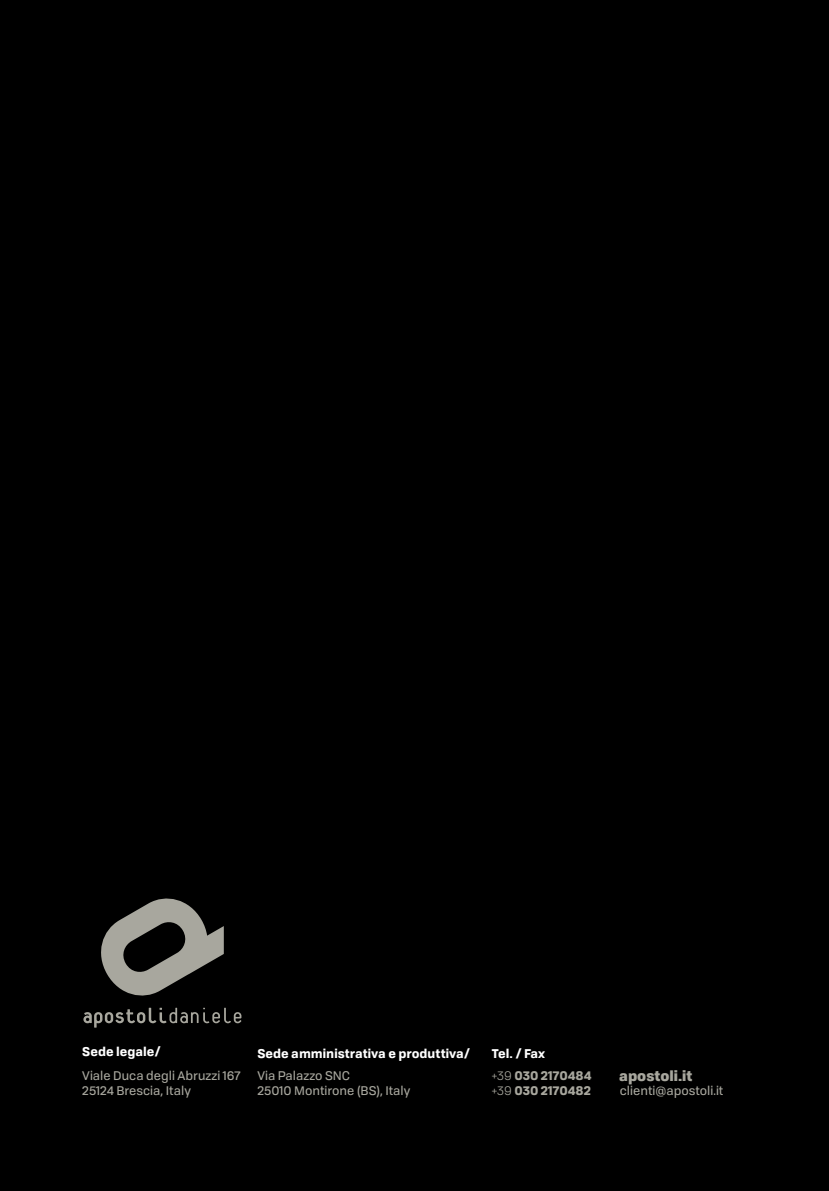
<style>
.page{position:relative;width:829px;height:1191px;background:#fff}
.page>*{position:absolute;margin:0;border:0;box-sizing:border-box;transform-origin:0 0}
.t1{font:900 14px "Tofino";color:#a8a79e}
.t2{font:12.25px/15.8px "Tofino";color:#a8a79e}
.t3{font:700 12.25px "Tofino";color:#fff}
.t4{font:700 12.25px/15.8px "Tofino";color:#a8a79e}
.s1{font-weight:400}
</style>
<div class="page">
<div style="left:0;top:0;width:828px;height:1191px;background:#000"></div>
<svg style="left:101px;top:898px;width:123px;height:98px"></svg>
<svg style="left:83px;top:1007px;width:158px;height:20px"></svg>
<p class="t3" style="left:82px;top:1046px;width:80px">Sede legale/</p>
<p class="t3" style="left:257px;top:1047px;width:214px">Sede amministrativa e produttiva/</p>
<p class="t3" style="left:491px;top:1047px;width:55px">Tel. / Fax</p>
<p class="t2" style="left:82px;top:1068px;width:160px">Viale Duca degli Abruzzi 167<br>25124 Brescia, Italy</p>
<p class="t2" style="left:257px;top:1068px;width:154px">Via Palazzo SNC<br>25010 Montirone (BS), Italy</p>
<p class="t4" style="left:491px;top:1068px;width:101px"><span class="s1">+39</span> 030 2170484 <span class="s1">+39</span> 030 2170482</p>
<p class="t1" style="left:619px;top:1070px;width:75px">apostoli.it</p>
<p class="t2" style="left:619px;top:1084px;width:105px">clienti@apostoli.it</p>
</div>
